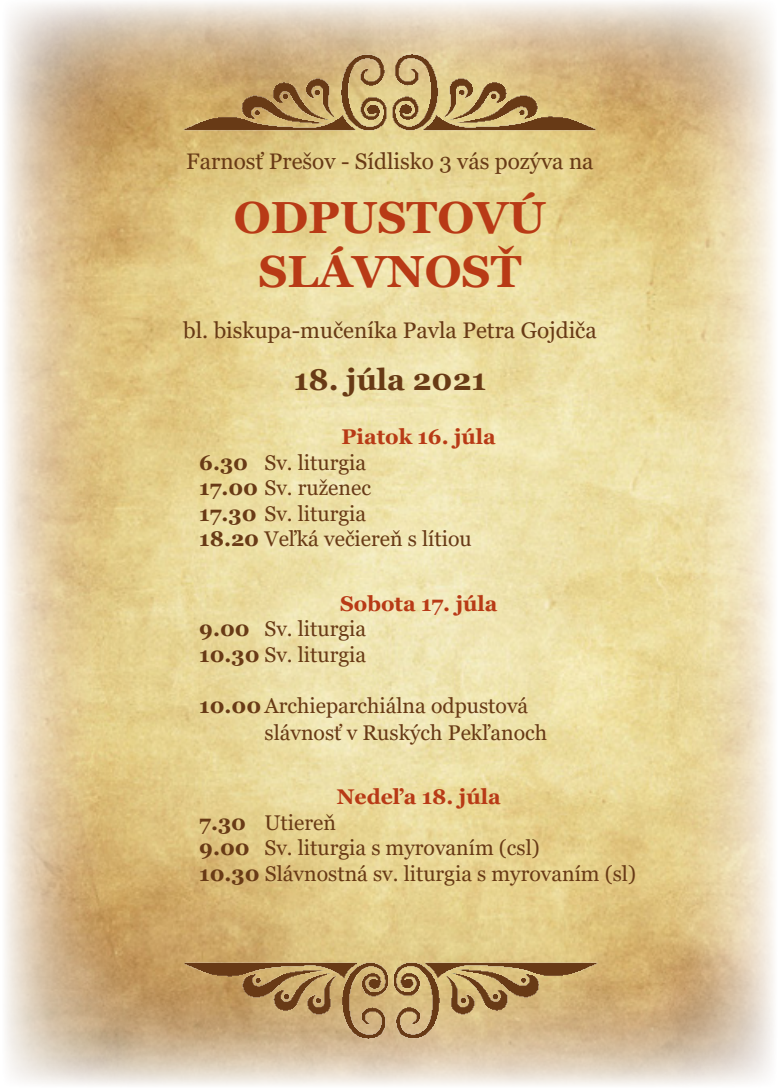
<style>
.page{position:relative;width:780px;height:1088px;background:#fff}
.page>*{position:absolute;margin:0;border:0;box-sizing:border-box;transform-origin:0 0}
.t1{font:700 45px "Georgia";color:#b83a16}
.t2{font:700 30px "Georgia";color:#683a16}
.t3{font:22.5px "Georgia";color:#683a16}
.t4{font:21.25px "Georgia";color:#683a16}
.t5{font:700 21.25px "Georgia";color:#b83a16}
.s1{font-weight:700}
</style>
<div class="page">
<img style="left:5px;top:1px;width:769px;height:1085px">
<img style="left:169px;top:50px;width:442px;height:86px">
<img style="left:169px;top:957px;width:442px;height:86px">
<p class="t3" style="left:186px;top:148px;width:409px">Farnosť Prešov - Sídlisko 3 vás pozýva na</p>
<p class="t1" style="left:234px;top:189px;width:314px">ODPUSTOVÚ</p>
<p class="t1" style="left:258px;top:243px;width:265px">SLÁVNOSŤ</p>
<p class="t3" style="left:183px;top:316px;width:415px">bl. biskupa-mučeníka Pavla Petra Gojdiča</p>
<p class="t2" style="left:294px;top:361px;width:194px">18. júla 2021</p>
<p class="t5" style="left:341px;top:423px;width:156px">Piatok 16. júla</p>
<p class="t4" style="left:199px;top:449px;width:168px"><span class="s1">6.30</span> Sv. liturgia</p>
<p class="t4" style="left:199px;top:475px;width:173px"><span class="s1">17.00</span> Sv. ruženec</p>
<p class="t4" style="left:199px;top:500px;width:168px"><span class="s1">17.30</span> Sv. liturgia</p>
<p class="t4" style="left:199px;top:526px;width:274px"><span class="s1">18.20</span> Veľká večiereň s lítiou</p>
<p class="t5" style="left:340px;top:589px;width:159px">Sobota 17. júla</p>
<p class="t4" style="left:199px;top:616px;width:168px"><span class="s1">9.00</span> Sv. liturgia</p>
<p class="t4" style="left:199px;top:641px;width:168px"><span class="s1">10.30</span> Sv. liturgia</p>
<p class="t4" style="left:199px;top:692px;width:330px"><span class="s1">10.00</span> Archieparchiálna odpustová</p>
<p class="t4" style="left:264px;top:719px;width:284px">slávnosť v Ruských Pekľanoch</p>
<p class="t5" style="left:337px;top:783px;width:165px">Nedeľa 18. júla</p>
<p class="t4" style="left:199px;top:809px;width:138px"><span class="s1">7.30</span> Utiereň</p>
<p class="t4" style="left:199px;top:835px;width:342px"><span class="s1">9.00</span> Sv. liturgia s myrovaním (csl)</p>
<p class="t4" style="left:199px;top:860px;width:438px"><span class="s1">10.30</span> Slávnostná sv. liturgia s myrovaním (sl)</p>
</div>
